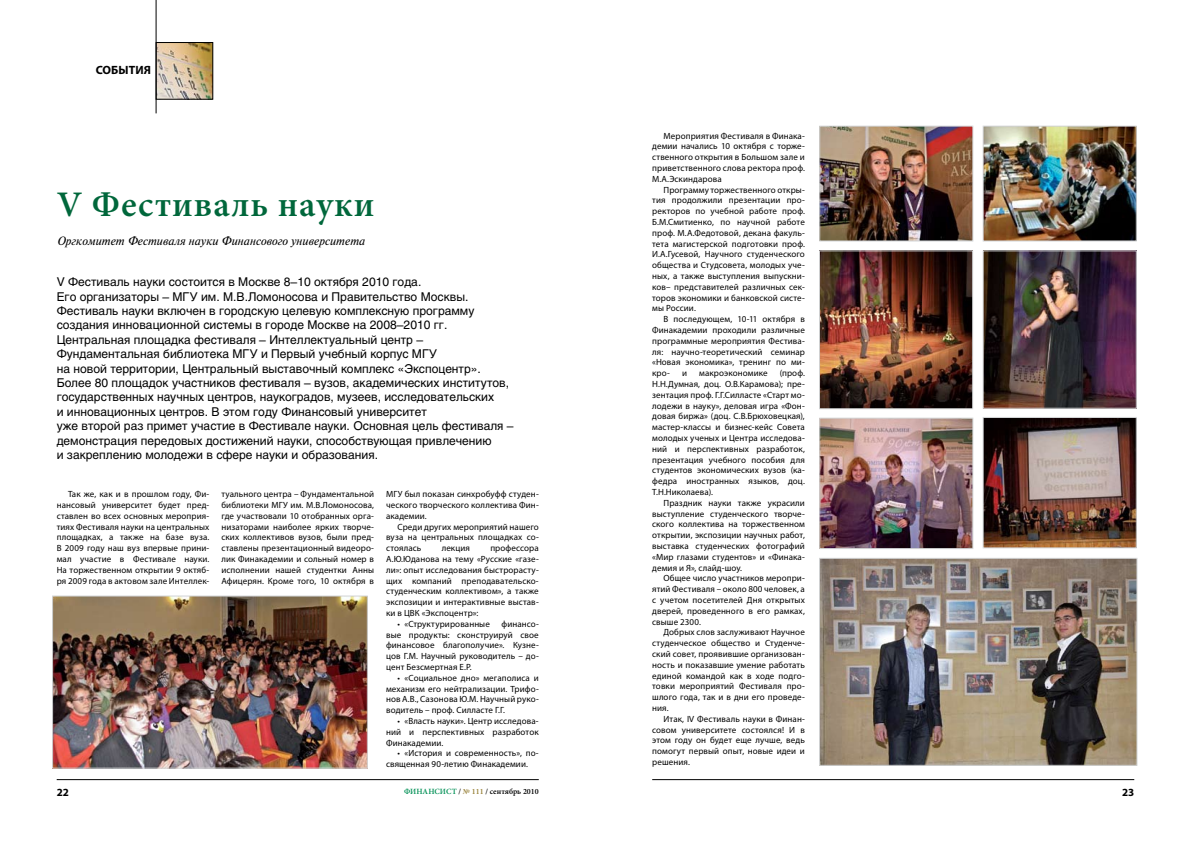
<style>
.page{position:relative;width:1191px;height:842px;background:#fff}
.page>*{position:absolute;margin:0;border:0;box-sizing:border-box;transform-origin:0 0}
.t1{font:600 36px "Minion Pro";letter-spacing:.025em;color:#00673b}
.t2{font:12px/14.4px "Helios";color:#000}
.t3{font:italic 12px "Newton C";color:#000}
.t4{font:700 12px "Myriad Pro";letter-spacing:.005em;color:#000}
.t5{font:700 11px "Myriad Pro";color:#000}
.t6{font:9px/10.8px "Myriad Pro";letter-spacing:.01em;color:#000;text-align:justify}
.t7{font:600 8px "Minion Pro";color:#000}
.s1{color:#009055}
.s2{color:#967f35}
</style>
<div class="page">
<hr style="left:57px;top:779px;width:482px;height:1px;background:#000">
<hr style="left:652px;top:779px;width:482px;height:1px;background:#000">
<img style="left:821px;top:253px;width:149px;height:154px">
<div style="left:819px;top:251px;width:153px;height:158px;border:1px solid #d1d3d4"></div>
<img style="left:985px;top:253px;width:149px;height:153px">
<img style="left:985px;top:419px;width:149px;height:127px">
<div style="left:983px;top:417px;width:153px;height:131px;border:1px solid #d1d3d4"></div>
<img style="left:54px;top:598px;width:311px;height:168px">
<div style="left:52px;top:596px;width:315px;height:172px;border:1px solid #d1d3d4"></div>
<img style="left:985px;top:128px;width:149px;height:111px">
<div style="left:983px;top:126px;width:153px;height:115px;border:1px solid #d1d3d4"></div>
<img style="left:821px;top:128px;width:150px;height:111px">
<div style="left:819px;top:126px;width:154px;height:115px;border:1px solid #d1d3d4"></div>
<img style="left:821px;top:420px;width:150px;height:127px">
<div style="left:819px;top:418px;width:154px;height:131px;border:1px solid #d1d3d4"></div>
<img style="left:821px;top:560px;width:314px;height:203px">
<div style="left:819px;top:558px;width:318px;height:207px;border:1px solid #d1d3d4"></div>
<img style="left:158px;top:44px;width:53px;height:53px">
<div style="left:156px;top:42px;width:57px;height:57px;border:1px solid #000"></div>
<hr style="left:156px;top:0;width:1px;height:113px;background:#000">
<h2 class="t4" style="left:96px;top:62px;width:57px">СОБЫТИЯ</h2>
<h1 class="t1" style="left:57px;top:180px;width:319px">V Фестиваль науки</h1>
<h2 class="t3" style="left:57px;top:234px;width:310px">Оргкомитет Фестиваля науки Финансового университета</h2>
<p class="t2" style="left:57px;top:275px;width:458px">V Фестиваль науки состоится в Москве 8–10 октября 2010 года.<br>Его организаторы – МГУ им. М.В.Ломоносова и Правительство Москвы.<br>Фестиваль науки включен в городскую целевую комплексную программу создания инновационной системы в городе Москве на 2008–2010 гг.<br>Центральная площадка фестиваля – Интеллектуальный центр – Фундаментальная библиотека МГУ и Первый учебный корпус МГУ<br>на новой территории, Центральный выставочный комплекс «Экспоцентр».<br>Более 80 площадок участников фестиваля – вузов, академических институтов, государственных научных центров, наукоградов, музеев, исследовательских<br>и инновационных центров. В этом году Финансовый университет<br>уже второй раз примет участие в Фестивале науки. Основная цель фестиваля – демонстрация передовых достижений науки, способствующая привлечению<br>и закреплению молодежи в сфере науки и образования.</p>
<p class="t6" style="left:57px;top:489px;width:154px;text-indent:11px">Так же, как и в прошлом году, Фи&shy;нансовый университет будет пред&shy;ставлен во всех основных мероприя&shy;тиях Фестиваля науки на центральных площадках, а также на базе вуза.<br>В 2009 году наш вуз впервые прини&shy;мал участие в Фестивале науки.<br>На торжественном открытии 9 октяб&shy;ря 2009 года в актовом зале Интеллек-</p>
<p class="t6" style="left:221px;top:489px;width:154px">туального центра – Фундаментальной библиотеки МГУ им. М.В.Ломоносова, где участвовали 10 отобранных орга&shy;низаторами наиболее ярких творче&shy;ских коллективов вузов, были пред&shy;ставлены презентационный видеоро&shy;лик Финакадемии и сольный номер в исполнении нашей студентки Анны Афицерян. Кроме того, 10 октября в</p>
<p class="t6" style="left:386px;top:489px;width:154px">МГУ был показан синхробуфф студен&shy;ческого творческого коллектива Фин&shy;академии.</p>
<p class="t6" style="left:386px;top:521px;width:154px;text-indent:11px">Среди других мероприятий нашего вуза на центральных площадках со&shy;стоялась</p>
<p class="t6" style="left:386px;top:543px;width:154px;text-indent:104px">профессора А.Ю.Юданова на тему «Русские «газе&shy;ли»: опыт исследования быстрорасту&shy;щих компаний преподавательско&shy;студенческим коллективом», а также экспозиции и интерактивные выстав&shy;ки в ЦВК «Экспоцентр»:</p>
<p class="t6" style="left:397px;top:618px;width:94px">• «Структурированные</p>
<p class="t6" style="left:442px;top:543px;width:30px">лекция</p>
<p class="t6" style="left:386px;top:618px;width:154px;text-indent:115px">финансо&shy;вые продукты: сконструируй свое финансовое благополучие». Кузне&shy;цов Г.М. Научный руководитель – до&shy;цент Безсмертная Е.Р.</p>
<p class="t6" style="left:386px;top:672px;width:154px;text-indent:11px">• «Социальное дно» мегаполиса и механизм его нейтрализации. Трифо&shy;нов А.В., Сазонова Ю.М. Научный руко&shy;водитель – проф. Силласте Г.Г.</p>
<p class="t6" style="left:386px;top:715px;width:154px;text-indent:11px">• «Власть науки». Центр исследова&shy;ний и перспективных разработок Финакадемии.</p>
<p class="t6" style="left:386px;top:748px;width:154px;text-indent:11px">• «История и современность», по&shy;священная 90-летию Финакадемии.</p>
<p class="t6" style="left:652px;top:130px;width:154px;text-indent:11px">Мероприятия Фестиваля в Финака&shy;демии начались 10 октября с торже&shy;ственного открытия в Большом зале и приветственного слова ректора проф.<br>М.А.Эскиндарова</p>
<p class="t6" style="left:652px;top:184px;width:154px;text-indent:11px">Программу торжественного откры&shy;тия продолжили презентации про&shy;ректоров по учебной работе проф.<br>Б.М.Смитиенко, по научной работе проф. М.А.Федотовой, декана факуль&shy;тета магистерской подготовки проф.<br>И.А.Гусевой, Научного студенческого общества и Студсовета, молодых уче&shy;ных, а также выступления выпускни&shy;ков– представителей различных сек&shy;торов экономики и банковской систе&shy;мы России.</p>
<p class="t6" style="left:652px;top:314px;width:154px;text-indent:11px">В последующем, 10-11 октября в Финакадемии проходили различные программные мероприятия Фестива&shy;ля: научно-теоретический семинар «Новая экономика», тренинг по ми&shy;кро-</p>
<p class="t6" style="left:652px;top:368px;width:154px;text-indent:127px">(проф.<br>Н.Н.Думная, доц. О.В.Карамова); пре&shy;зентация проф. Г.Г.Силласте «Старт мо&shy;лодежи в науку», деловая игра «Фон&shy;довая биржа» (доц. С.В.Брюховецкая), мастер-классы и бизнес-кейс Совета молодых ученых и Центра исследова&shy;ний и перспективных разработок, презентация учебного пособия для студентов экономических вузов (ка&shy;федра иностранных языков, доц.<br>Т.Н.Николаева).</p>
<p class="t6" style="left:652px;top:497px;width:154px;text-indent:11px">Праздник науки также украсили выступление студенческого творче&shy;ского коллектива на торжественном открытии, экспозиции научных работ, выставка студенческих фотографий «Мир глазами студентов» и «Финака&shy;демия и Я», слайд-шоу.</p>
<p class="t6" style="left:652px;top:573px;width:154px;text-indent:11px">Общее число участников меропри&shy;ятий Фестиваля – около 800 человек, а с учетом посетителей Дня открытых дверей, проведенного в его рамках, свыше 2300.</p>
<p class="t6" style="left:652px;top:627px;width:154px;text-indent:11px">Добрых слов заслуживают Научное студенческое общество и Студенче&shy;ский совет, проявившие организован&shy;ность и показавшие умение работать единой командой как в ходе подго&shy;товки мероприятий Фестиваля про&shy;шлого года, так и в дни его проведе&shy;ния.</p>
<p class="t6" style="left:652px;top:713px;width:154px;text-indent:11px">Итак, IV Фестиваль науки в Финан&shy;совом университете состоялся! И в этом году он будет еще лучше, ведь помогут первый опыт, новые идеи и решения.</p>
<p class="t6" style="left:682px;top:368px;width:6px">и</p>
<p class="t6" style="left:699px;top:368px;width:70px">макроэкономике</p>
<p class="t5" style="left:57px;top:785px;width:14px">22</p>
<p class="t7" style="left:404px;top:786px;width:136px"><span class="s1">ФИНАНСИСТ</span> / <span class="s2">№ 111</span> / сентябрь 2010</p>
<p class="t5" style="left:1122px;top:785px;width:14px">23</p>
</div>
